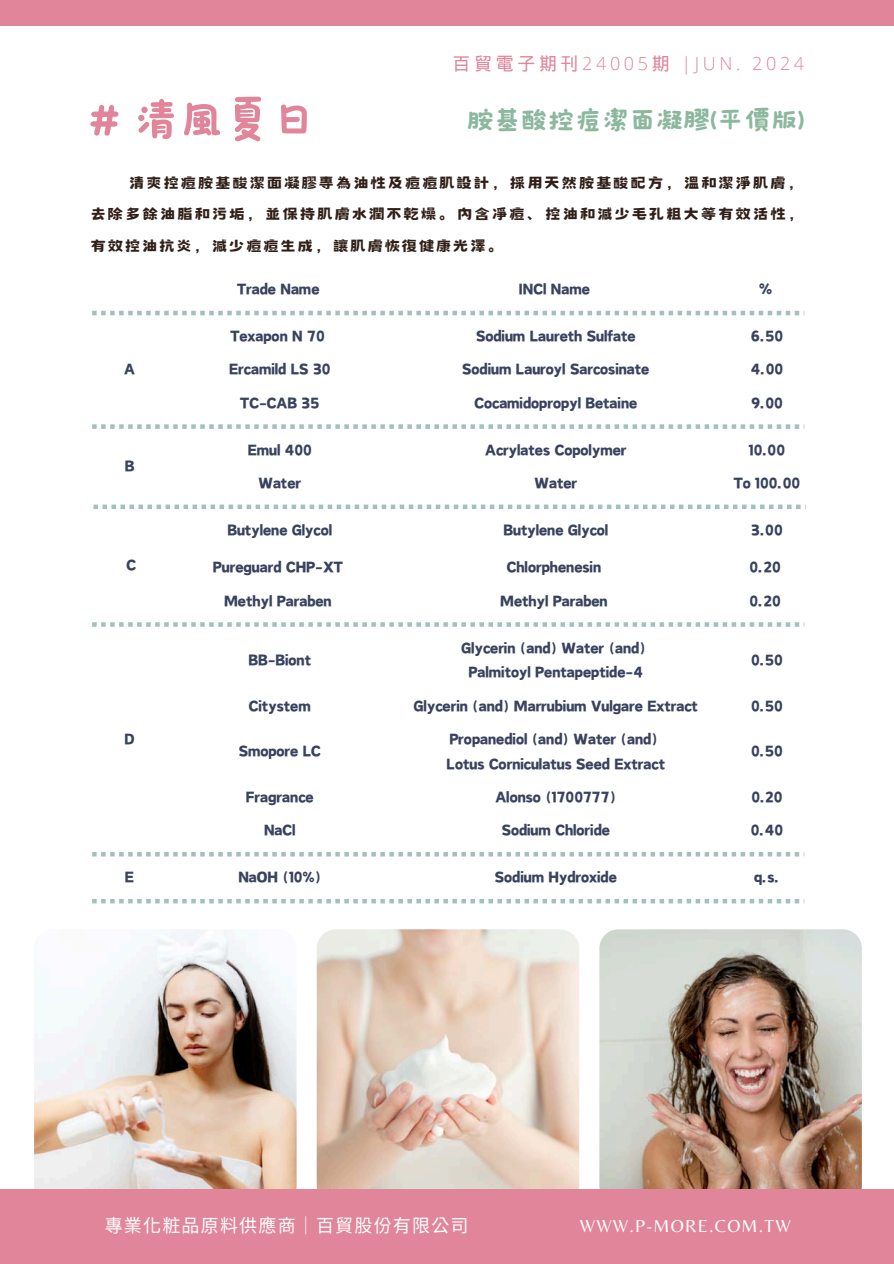
<style>
.page{position:relative;width:894px;height:1264px;background:#fff}
.page>*{position:absolute;margin:0;border:0;box-sizing:border-box;transform-origin:0 0}
.t1{font:51px "Canva Soft Candy TC";color:#e0859a}
.t2{font:30px "Canva Soft Candy TC";color:#8cb89f}
.t3{font:18px "Canva Sweet Heart CN";color:#39425e}
.t4{font:18px/31.5px "Canva Sweet Heart CN";letter-spacing:.06em;color:#312019;text-align:justify}
.t5{font:300 18px "Open Sans";letter-spacing:.2em;color:#e0859a}
.t6{font:18px "Noto Sans CJ Ksc";letter-spacing:.065em;color:#fff}
.t7{font:18px "Belleza";letter-spacing:.065em;color:#fff}
.s1{font-family:"Wen Quan Yi Micro Hei";font-weight:400}
</style>
<div class="page">
<div style="left:0;top:0;width:893px;height:25px;background:#e0859a"></div>
<img style="left:34px;top:929px;width:262px;height:259px">
<svg style="left:92px;top:311px;width:712px;height:4px"></svg>
<svg style="left:92px;top:424px;width:712px;height:5px"></svg>
<svg style="left:93px;top:504px;width:708px;height:5px"></svg>
<svg style="left:92px;top:622px;width:712px;height:4px"></svg>
<svg style="left:92px;top:852px;width:712px;height:4px"></svg>
<svg style="left:92px;top:899px;width:712px;height:4px"></svg>
<img style="left:316px;top:929px;width:263px;height:259px">
<img style="left:599px;top:929px;width:262px;height:259px">
<div style="left:0;top:1188px;width:893px;height:75px;background:#e0859a"></div>
<p class="t5" style="left:452px;top:50px;width:353px"><span class="s1">百貿電子期刊</span>24005<span class="s1">期</span> |JUN. 2024</p>
<p class="t1" style="left:89px;top:92px;width:229px"># 清風夏日</p>
<p class="t2" style="left:467px;top:104px;width:339px">胺基酸控痘潔面凝膠(平價版)</p>
<h3 class="t4" style="left:90px;top:167px;width:716px;text-indent:38px">清爽控痘胺基酸潔面凝膠專為油性及痘痘肌設計，採用天然胺基酸配方，溫和潔淨肌膚，去除多餘油脂和污垢，並保持肌膚水潤不乾燥。內含凈痘、控油和減少毛孔粗大等有效活性，有效控油抗炎，減少痘痘生成，讓肌膚恢復健康光澤。</h3>
<p class="t3" style="left:124px;top:361px;width:12px">A</p>
<p class="t3" style="left:125px;top:458px;width:11px">B</p>
<p class="t3" style="left:126px;top:557px;width:11px">C</p>
<p class="t3" style="left:124px;top:730px;width:12px">D</p>
<p class="t3" style="left:237px;top:281px;width:84px">Trade Name</p>
<p class="t3" style="left:519px;top:281px;width:72px">INCl Name</p>
<h3 class="t3" style="left:756px;top:281px;width:19px">％</h3>
<p class="t3" style="left:230px;top:328px;width:96px">Texapon N 70</p>
<p class="t3" style="left:476px;top:328px;width:161px">Sodium Laureth Sulfate</p>
<p class="t3" style="left:750px;top:328px;width:34px">6.50</p>
<p class="t3" style="left:229px;top:361px;width:103px">Ercamild LS 30</p>
<p class="t3" style="left:462px;top:361px;width:189px">Sodium Lauroyl Sarcosinate</p>
<p class="t3" style="left:750px;top:361px;width:34px">4.00</p>
<p class="t3" style="left:240px;top:394px;width:80px">TC-CAB 35</p>
<p class="t3" style="left:474px;top:394px;width:164px">Cocamidopropyl Betaine</p>
<p class="t3" style="left:750px;top:394px;width:33px">9.00</p>
<p class="t3" style="left:247px;top:441px;width:66px">Emul 400</p>
<p class="t3" style="left:485px;top:441px;width:143px">Acrylates Copolymer</p>
<p class="t3" style="left:748px;top:441px;width:38px">10.00</p>
<p class="t3" style="left:258px;top:474px;width:44px">Water</p>
<p class="t3" style="left:534px;top:474px;width:44px">Water</p>
<p class="t3" style="left:733px;top:474px;width:68px">To 100.00</p>
<p class="t3" style="left:227px;top:521px;width:106px">Butylene Glycol</p>
<p class="t3" style="left:503px;top:521px;width:106px">Butylene Glycol</p>
<p class="t3" style="left:751px;top:521px;width:33px">3.00</p>
<p class="t3" style="left:213px;top:559px;width:132px">Pureguard CHP-XT</p>
<p class="t3" style="left:506px;top:559px;width:96px">Chlorphenesin</p>
<p class="t3" style="left:749px;top:559px;width:33px">0.20</p>
<p class="t3" style="left:224px;top:592px;width:109px">Methyl Paraben</p>
<p class="t3" style="left:500px;top:592px;width:109px">Methyl Paraben</p>
<p class="t3" style="left:749px;top:592px;width:33px">0.20</p>
<p class="t3" style="left:461px;top:639px;width:186px">Glycerin (and) Water (and)</p>
<p class="t3" style="left:468px;top:664px;width:176px">Palmitoyl Pentapeptide-4</p>
<p class="t3" style="left:248px;top:651px;width:64px">BB-Biont</p>
<p class="t3" style="left:751px;top:651px;width:33px">0.50</p>
<p class="t3" style="left:249px;top:697px;width:63px">Citystem</p>
<p class="t3" style="left:413px;top:697px;width:286px">Glycerin (and) Marrubium Vulgare Extract</p>
<p class="t3" style="left:751px;top:697px;width:33px">0.50</p>
<p class="t3" style="left:449px;top:730px;width:210px">Propanediol (and) Water (and)</p>
<p class="t3" style="left:446px;top:755px;width:220px">Lotus Corniculatus Seed Extract</p>
<p class="t3" style="left:238px;top:743px;width:84px">Smopore LC</p>
<p class="t3" style="left:751px;top:743px;width:33px">0.50</p>
<p class="t3" style="left:246px;top:788px;width:69px">Fragrance</p>
<p class="t3" style="left:495px;top:788px;width:122px">Alonso (1700777)</p>
<p class="t3" style="left:751px;top:788px;width:33px">0.20</p>
<p class="t3" style="left:264px;top:822px;width:33px">NaCl</p>
<p class="t3" style="left:501px;top:822px;width:110px">Sodium Chloride</p>
<p class="t3" style="left:750px;top:822px;width:34px">0.40</p>
<p class="t3" style="left:125px;top:869px;width:11px">E</p>
<p class="t3" style="left:238px;top:869px;width:84px">NaOH (10%)</p>
<p class="t3" style="left:494px;top:869px;width:123px">Sodium Hydroxide</p>
<h3 class="t3" style="left:753px;top:869px;width:27px">q.s.</h3>
<p class="t6" style="left:105px;top:1210px;width:365px">專業化粧品原料供應商｜百貿股份有限公司</p>
<p class="t7" style="left:579px;top:1214px;width:212px">WWW.P-MORE.COM.TW</p>
</div>
